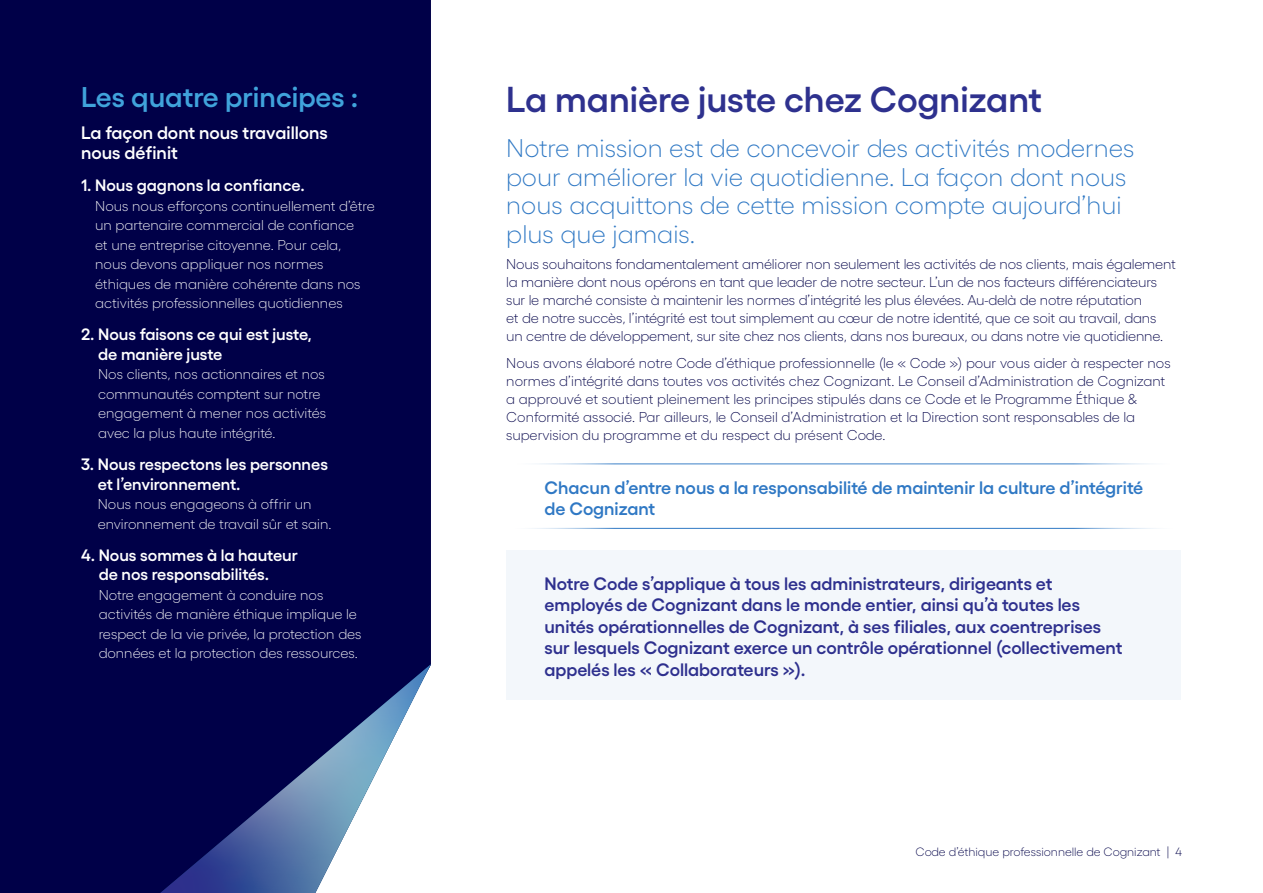
<style>
.page{position:relative;width:1263px;height:893px;background:#fff}
.page>*{position:absolute;margin:0;border:0;box-sizing:border-box;transform-origin:0 0}
.t1{font:600 36px "Gellix";color:#2e318e}
.t2{font:600 28.5px "Gellix";color:#40a3db}
.t3{font:300 25.5px/28.5px "Gellix";color:#2f78c4}
.t4{font:600 18px/21.6px "Gellix";color:#2e308e}
.t5{font:600 18px/21.6px "Gellix";color:#2f78c4}
.t6{font:600 18px/19.5px "Gellix";color:#fff}
.t7{font:600 16.5px/19.5px "Gellix";color:#fff}
.t8{font:300 14.25px/18px "Gellix";letter-spacing:-.01em;color:#000048}
.t9{font:300 14.25px/19.5px "Gellix";color:#fff}
.t10{font:300 12px "Gellix";color:#000048}
</style>
<div class="page">
<div style="left:0;top:0;width:431px;height:893px;background:#000048"></div>
<svg style="left:160px;top:664px;width:271px;height:229px"></svg>
<div style="left:506px;top:550px;width:674px;height:150px;background:#f3f7fb"></div>
<div style="left:506px;top:463px;width:676px;height:66px;border:1px solid #2f78c4"></div>
<p class="t2" style="left:81px;top:75px;width:279px">Les quatre principes :</p>
<p class="t6" style="left:81px;top:121px;width:248px">La façon dont nous travaillons nous définit</p>
<p class="t7" style="left:81px;top:174px;width:225px">1. Nous gagnons la confiance.</p>
<p class="t9" style="left:95px;top:195px;width:281px">Nous nous efforçons continuellement d’être un partenaire commercial de confiance<br>et une entreprise citoyenne. Pour cela, nous devons appliquer nos normes éthiques de manière cohérente dans nos activités professionnelles quotidiennes</p>
<p class="t7" style="left:98px;top:323px;width:215px;text-indent:-17px">2. Nous faisons ce qui est juste, de manière juste</p>
<p class="t9" style="left:98px;top:363px;width:230px">Nos clients, nos actionnaires et nos communautés comptent sur notre engagement à mener nos activités avec la plus haute intégrité.</p>
<p class="t7" style="left:98px;top:453px;width:232px;text-indent:-17px">3. Nous respectons les personnes et l’environnement.</p>
<p class="t9" style="left:98px;top:493px;width:235px">Nous nous engageons à offrir un environnement de travail sûr et sain.</p>
<p class="t7" style="left:99px;top:544px;width:201px;text-indent:-18px">4. Nous sommes à la hauteur de nos responsabilités.</p>
<p class="t9" style="left:99px;top:584px;width:264px">Notre engagement à conduire nos activités de manière éthique implique le respect de la vie privée, la protection des données et la protection des ressources.</p>
<p class="t1" style="left:506px;top:71px;width:537px">La manière juste chez Cognizant</p>
<p class="t3" style="left:506px;top:132px;width:630px">Notre mission est de concevoir des activités modernes pour améliorer la vie quotidienne. La façon dont nous nous acquittons de cette mission compte aujourd’hui plus que jamais.</p>
<p class="t8" style="left:506px;top:254px;width:671px">Nous souhaitons fondamentalement améliorer non seulement les activités de nos clients, mais également la manière dont nous opérons en tant que leader de notre secteur. L’un de nos facteurs différenciateurs sur le marché consiste à maintenir les normes d’intégrité les plus élevées. Au-delà de notre réputation<br>et de notre succès, l’intégrité est tout simplement au cœur de notre identité, que ce soit au travail, dans un centre de développement, sur site chez nos clients, dans nos bureaux, ou dans notre vie quotidienne.</p>
<p class="t8" style="left:506px;top:353px;width:666px">Nous avons élaboré notre Code d’éthique professionnelle (le « Code ») pour vous aider à respecter nos normes d’intégrité dans toutes vos activités chez Cognizant. Le Conseil d’Administration de Cognizant a approuvé et soutient pleinement les principes stipulés dans ce Code et le Programme Éthique &amp; Conformité associé. Par ailleurs, le Conseil d’Administration et la Direction sont responsables de la supervision du programme et du respect du présent Code.</p>
<p class="t5" style="left:544px;top:474px;width:600px">Chacun d’entre nous a la responsabilité de maintenir la culture d’intégrité de Cognizant</p>
<p class="t4" style="left:544px;top:571px;width:579px">Notre Code s’applique à tous les administrateurs, dirigeants et employés de Cognizant dans le monde entier, ainsi qu’à toutes les unités opérationnelles de Cognizant, à ses filiales, aux coentreprises sur lesquels Cognizant exerce un contrôle opérationnel (collectivement appelés les « Collaborateurs »).</p>
<p class="t10" style="left:915px;top:843px;width:268px">Code d’éthique professionnelle de Cognizant | 4</p>
</div>
